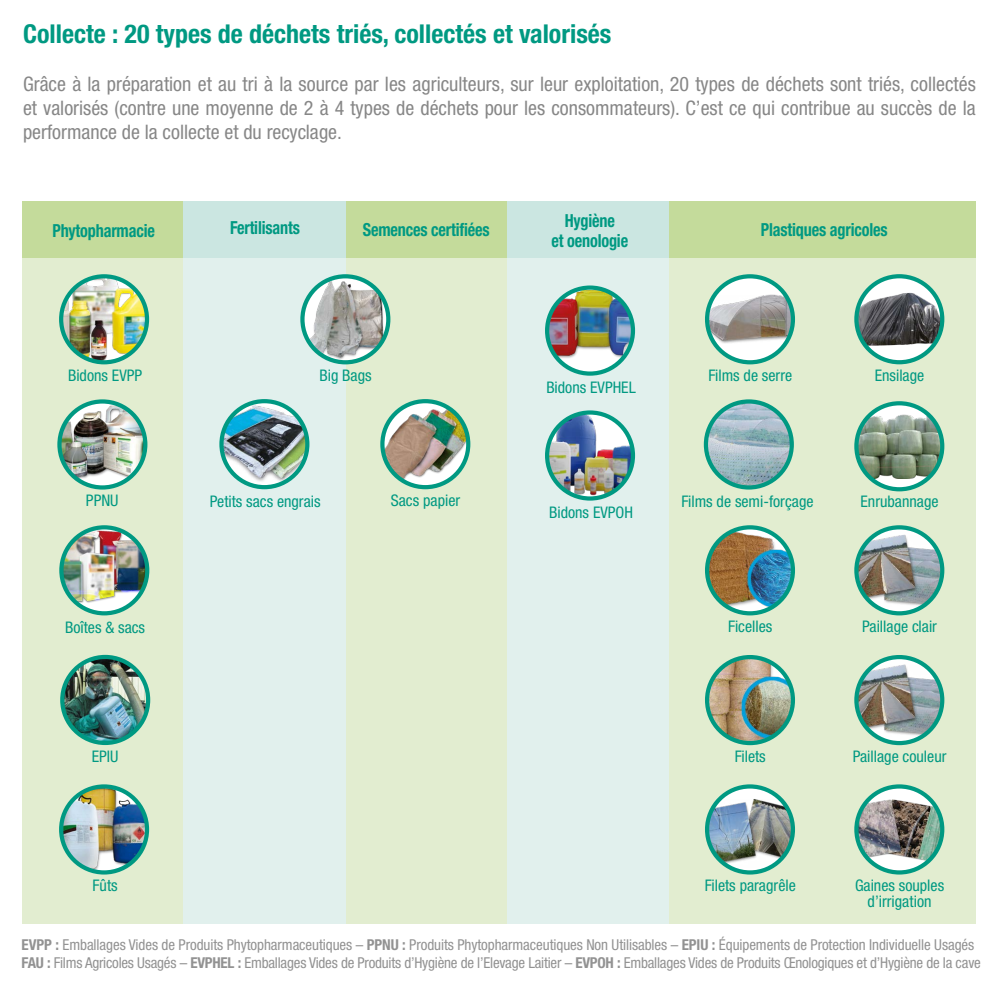
<style>
.page{position:relative;width:1004px;height:994px;background:#fff}
.page>*{position:absolute;margin:0;border:0;box-sizing:border-box;transform-origin:0 0}
.t1{font:700 condensed 26px "Helvetica Neue";color:#009982}
.t2{font:condensed 20px/24px "Helvetica Neue";color:#878787;text-align:justify}
.t3{font:700 condensed 18px/20px "Helvetica Neue";letter-spacing:-.01em;color:#009982;text-align:center;scale:.9 1}
.t4{font:condensed 16px/16px "Helvetica Neue";color:#009982;text-align:center}
.t5{font:condensed 15px/18px "Helvetica Neue";letter-spacing:-.005em;color:#929292}
.s1{font-weight:700}
</style>
<div class="page">
<div style="left:22px;top:258px;width:162px;height:665px;background:#e2edd0"></div>
<div style="left:346px;top:258px;width:162px;height:665px;background:#e2edd0"></div>
<div style="left:507px;top:258px;width:162px;height:665px;background:#e1f0ed"></div>
<div style="left:183px;top:258px;width:163px;height:665px;background:#e1f0ed"></div>
<div style="left:669px;top:258px;width:306px;height:665px;background:#e2edd0"></div>
<div style="left:22px;top:202px;width:162px;height:56px;background:#c4db9b"></div>
<div style="left:346px;top:202px;width:162px;height:56px;background:#c4db9b"></div>
<div style="left:507px;top:202px;width:162px;height:56px;background:#cbe6e1"></div>
<div style="left:183px;top:202px;width:163px;height:56px;background:#cbe6e1"></div>
<div style="left:669px;top:202px;width:306px;height:56px;background:#c4db9b"></div>
<img style="left:59px;top:405px;width:86px;height:78px">
<div style="left:57px;top:399px;width:90px;height:90px;border:4px solid #009982;border-radius:50%"></div>
<img style="left:62px;top:656px;width:86px;height:86px;border-radius:43px">
<div style="left:60px;top:654px;width:90px;height:90px;border:4px solid #009982;border-radius:50%"></div>
<img style="left:61px;top:527px;width:86px;height:86px;border-radius:43px">
<div style="left:59px;top:525px;width:90px;height:90px;border:4px solid #009982;border-radius:50%"></div>
<img style="left:222px;top:405px;width:85px;height:78px">
<div style="left:219px;top:399px;width:90px;height:90px;border:4px solid #009982;border-radius:50%"></div>
<img style="left:706px;top:401px;width:86px;height:86px;border-radius:43px">
<div style="left:704px;top:399px;width:90px;height:90px;border:4px solid #009982;border-radius:50%"></div>
<img style="left:302px;top:277px;width:85px;height:84px">
<div style="left:300px;top:274px;width:90px;height:90px;border:4px solid #009982;border-radius:50%"></div>
<svg style="left:856px;top:276px;width:86px;height:86px"></svg>
<img style="left:856px;top:293px;width:86px;height:52px">
<div style="left:854px;top:274px;width:90px;height:90px;border:4px solid #009982;border-radius:50%"></div>
<svg style="left:707px;top:276px;width:86px;height:86px;background:#dbf0ed"></svg>
<img style="left:707px;top:294px;width:86px;height:50px">
<div style="left:705px;top:274px;width:90px;height:90px;border:4px solid #009982;border-radius:50%"></div>
<img style="left:707px;top:530px;width:86px;height:81px">
<div style="left:705px;top:525px;width:90px;height:90px;border:4px solid #009982;border-radius:50%"></div>
<img style="left:707px;top:657px;width:86px;height:85px;border-radius:43px">
<div style="left:705px;top:654px;width:90px;height:91px;border:4px solid #009982;border-radius:50%"></div>
<svg style="left:707px;top:786px;width:86px;height:86px"></svg>
<img style="left:707px;top:798px;width:86px;height:70px">
<div style="left:705px;top:784px;width:90px;height:90px;border:4px solid #009982;border-radius:50%"></div>
<svg style="left:856px;top:786px;width:86px;height:86px"></svg>
<img style="left:856px;top:799px;width:86px;height:63px">
<div style="left:854px;top:784px;width:90px;height:90px;border:4px solid #009982;border-radius:50%"></div>
<svg style="left:856px;top:527px;width:86px;height:86px"></svg>
<img style="left:856px;top:534px;width:86px;height:73px">
<div style="left:854px;top:525px;width:90px;height:90px;border:4px solid #009982;border-radius:50%"></div>
<svg style="left:856px;top:657px;width:86px;height:85px"></svg>
<img style="left:856px;top:664px;width:86px;height:73px">
<div style="left:854px;top:654px;width:90px;height:91px;border:4px solid #009982;border-radius:50%"></div>
<svg style="left:856px;top:403px;width:86px;height:86px"></svg>
<img style="left:856px;top:413px;width:86px;height:66px">
<div style="left:854px;top:401px;width:90px;height:90px;border:4px solid #009982;border-radius:50%"></div>
<img style="left:382px;top:405px;width:86px;height:77px">
<div style="left:380px;top:399px;width:90px;height:90px;border:4px solid #009982;border-radius:50%"></div>
<img style="left:61px;top:276px;width:86px;height:86px;border-radius:43px">
<div style="left:59px;top:274px;width:90px;height:90px;border:4px solid #009982;border-radius:50%"></div>
<img style="left:61px;top:787px;width:86px;height:85px">
<div style="left:59px;top:784px;width:90px;height:90px;border:4px solid #009982;border-radius:50%"></div>
<img style="left:547px;top:290px;width:86px;height:83px">
<div style="left:545px;top:285px;width:90px;height:90px;border:4px solid #009982;border-radius:50%"></div>
<img style="left:547px;top:413px;width:86px;height:84px">
<div style="left:545px;top:410px;width:90px;height:90px;border:4px solid #009982;border-radius:50%"></div>
<h1 class="t1" style="left:23px;top:18px;width:590px">Collecte : 20 types de déchets triés, collectés et valorisés</h1>
<p class="t2" style="left:23px;top:72px;width:954px">Grâce à la préparation et au tri à la source par les agriculteurs, sur leur exploitation, 20 types de déchets sont triés, collectés et valorisés (contre une moyenne de 2 à 4 types de déchets pour les consommateurs). C’est ce qui contribue au succès de la performance de la collecte et du recyclage.</p>
<p class="t3" style="left:551px;top:210px;width:87px">Hygiène<br>et oenologie</p>
<p class="t3" style="left:52px;top:220px;width:115px">Phytopharmacie</p>
<p class="t3" style="left:230px;top:217px;width:79px">Fertilisants</p>
<p class="t3" style="left:363px;top:219px;width:143px">Semences certifiées</p>
<p class="t3" style="left:761px;top:219px;width:142px">Plastiques agricoles</p>
<p class="t4" style="left:68px;top:367px;width:76px">Bidons EVPP</p>
<p class="t4" style="left:319px;top:367px;width:54px">Big Bags</p>
<p class="t4" style="left:708px;top:367px;width:85px">Films de serre</p>
<p class="t4" style="left:874px;top:367px;width:51px">Ensilage</p>
<p class="t4" style="left:546px;top:378px;width:91px">Bidons EVPHEL</p>
<p class="t4" style="left:86px;top:492px;width:34px">PPNU</p>
<p class="t4" style="left:391px;top:492px;width:71px">Sacs papier</p>
<p class="t4" style="left:860px;top:493px;width:80px">Enrubannage</p>
<p class="t4" style="left:210px;top:493px;width:112px">Petits sacs engrais</p>
<p class="t4" style="left:681px;top:493px;width:134px">Films de semi-forçage</p>
<p class="t4" style="left:549px;top:503px;width:85px">Bidons EVPOH</p>
<p class="t4" style="left:65px;top:619px;width:81px">Boîtes &amp; sacs</p>
<p class="t4" style="left:728px;top:618px;width:46px">Ficelles</p>
<p class="t4" style="left:862px;top:618px;width:76px">Paillage clair</p>
<p class="t4" style="left:92px;top:748px;width:28px">EPIU</p>
<p class="t4" style="left:734px;top:748px;width:33px">Filets</p>
<p class="t4" style="left:852px;top:748px;width:95px">Paillage couleur</p>
<p class="t4" style="left:92px;top:877px;width:27px">Fûts</p>
<p class="t4" style="left:704px;top:877px;width:93px">Filets paragrêle</p>
<p class="t4" style="left:855px;top:877px;width:91px">Gaines souples d’irrigation</p>
<p class="t5" style="left:22px;top:934px;width:960px"><span class="s1">EVPP :</span> Emballages Vides de Produits Phytopharmaceutiques – <span class="s1">PPNU :</span> Produits Phytopharmaceutiques Non Utilisables – <span class="s1">EPIU :</span> Équipements de Protection Individuelle Usagés<br><span class="s1">FAU :</span> Films Agricoles Usagés – <span class="s1">EVPHEL :</span> Emballages Vides de Produits d’Hygiène de l’Elevage Laitier – <span class="s1">EVPOH :</span> Emballages Vides de Produits Œnologiques et d’Hygiène de la cave</p>
</div>
